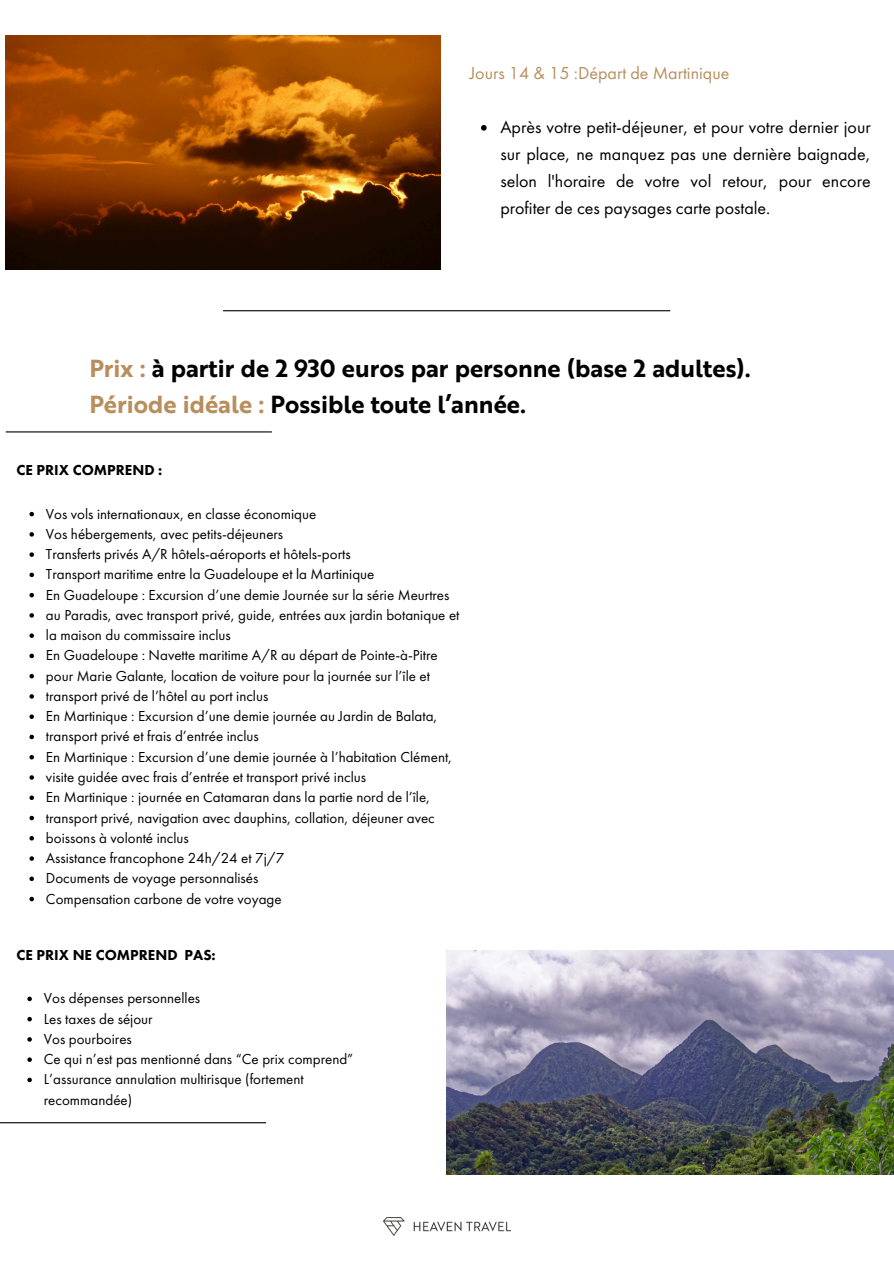
<style>
.page{position:relative;width:894px;height:1264px;background:#fff}
.page>*{position:absolute;margin:0;border:0;box-sizing:border-box;transform-origin:0 0}
.t1{font:700 24px "Brother 1816";color:#000}
.t2{font:18px/27px "Futura PT";color:#000;text-align:justify}
.t3{font:18px "Futura PT";color:#b88e5d}
.t4{font:15px/20.2px "Futura PT";color:#000}
.t5{font:800 15px "Futura PT";color:#000}
.s1{color:#b88e5d}
</style>
<div class="page">
<img style="left:383px;top:1217px;width:127px;height:18px">
<hr style="left:0;top:1122px;width:266px;height:1px;background:#000">
<hr style="left:6px;top:431px;width:266px;height:1px;background:#000">
<img style="left:446px;top:950px;width:447px;height:224px">
<hr style="left:223px;top:310px;width:447px;height:1px;background:#000">
<img style="left:6px;top:35px;width:434px;height:234px">
<svg style="left:29px;top:512px;width:5px;height:4px"></svg>
<svg style="left:29px;top:532px;width:5px;height:4px"></svg>
<svg style="left:29px;top:552px;width:5px;height:5px"></svg>
<svg style="left:29px;top:572px;width:5px;height:5px"></svg>
<svg style="left:29px;top:593px;width:5px;height:4px"></svg>
<svg style="left:29px;top:613px;width:5px;height:4px"></svg>
<svg style="left:29px;top:633px;width:5px;height:5px"></svg>
<svg style="left:29px;top:653px;width:5px;height:5px"></svg>
<svg style="left:29px;top:674px;width:5px;height:4px"></svg>
<svg style="left:29px;top:694px;width:5px;height:4px"></svg>
<svg style="left:29px;top:714px;width:5px;height:5px"></svg>
<svg style="left:29px;top:734px;width:5px;height:5px"></svg>
<svg style="left:29px;top:755px;width:5px;height:4px"></svg>
<svg style="left:29px;top:775px;width:5px;height:4px"></svg>
<svg style="left:29px;top:795px;width:5px;height:5px"></svg>
<svg style="left:29px;top:815px;width:5px;height:5px"></svg>
<svg style="left:29px;top:836px;width:5px;height:4px"></svg>
<svg style="left:29px;top:856px;width:5px;height:4px"></svg>
<svg style="left:29px;top:876px;width:5px;height:5px"></svg>
<svg style="left:29px;top:896px;width:5px;height:5px"></svg>
<svg style="left:27px;top:996px;width:5px;height:5px"></svg>
<svg style="left:27px;top:1016px;width:5px;height:5px"></svg>
<svg style="left:27px;top:1037px;width:5px;height:4px"></svg>
<svg style="left:27px;top:1057px;width:5px;height:4px"></svg>
<svg style="left:27px;top:1077px;width:5px;height:5px"></svg>
<svg style="left:481px;top:125px;width:5px;height:6px"></svg>
<p class="t3" style="left:469px;top:61px;width:261px">Jours 14 &amp; 15 :Départ de Martinique</p>
<p class="t2" style="left:500px;top:113px;width:372px">Après votre petit-déjeuner, et pour votre dernier jour sur place, ne manquez pas une dernière baignade, selon l'horaire de votre vol retour, pour encore profiter de ces paysages carte postale.</p>
<p class="t1" style="left:89px;top:359px;width:662px"><span class="s1">Prix :</span> à partir de 2 930 euros par personne (base 2 adultes).</p>
<p class="t1" style="left:89px;top:395px;width:438px"><span class="s1">Période idéale :</span> Possible toute l’année.</p>
<h1 class="t5" style="left:16px;top:460px;width:147px">CE PRIX COMPREND :</h1>
<h1 class="t4" style="left:46px;top:503px;width:272px">Vos vols internationaux, en classe économique</h1>
<h3 class="t4" style="left:46px;top:523px;width:239px">Vos hébergements, avec petits-déjeuners</h3>
<p class="t4" style="left:46px;top:544px;width:306px">Transferts privés A/R hôtels-aéroports et hôtels-ports</p>
<p class="t4" style="left:46px;top:564px;width:330px">Transport maritime entre la Guadeloupe et la Martinique</p>
<p class="t4" style="left:46px;top:584px;width:405px">En Guadeloupe : Excursion d’une demie Journée sur la série Meurtres</p>
<p class="t4" style="left:46px;top:604px;width:415px">au Paradis, avec transport privé, guide, entrées aux jardin botanique et</p>
<p class="t4" style="left:46px;top:625px;width:186px">la maison du commissaire inclus</p>
<p class="t4" style="left:46px;top:645px;width:393px">En Guadeloupe : Navette maritime A/R au départ de Pointe-à-Pitre</p>
<p class="t4" style="left:46px;top:665px;width:385px">pour Marie Galante, location de voiture pour la journée sur l’île et</p>
<p class="t4" style="left:46px;top:685px;width:224px">transport privé de l’hôtel au port inclus</p>
<p class="t4" style="left:46px;top:706px;width:393px">En Martinique : Excursion d’une demie journée au Jardin de Balata,</p>
<p class="t4" style="left:46px;top:726px;width:214px">transport privé et frais d’entrée inclus</p>
<p class="t4" style="left:46px;top:746px;width:408px">En Martinique : Excursion d’une demie journée à l’habitation Clément,</p>
<p class="t4" style="left:46px;top:766px;width:321px">visite guidée avec frais d’entrée et transport privé inclus</p>
<p class="t4" style="left:46px;top:787px;width:386px">En Martinique : journée en Catamaran dans la partie nord de l’île,</p>
<p class="t4" style="left:46px;top:807px;width:390px">transport privé, navigation avec dauphins, collation, déjeuner avec</p>
<p class="t4" style="left:46px;top:827px;width:144px">boissons à volonté inclus</p>
<p class="t4" style="left:46px;top:847px;width:240px">Assistance francophone 24h/24 et 7j/7</p>
<p class="t4" style="left:46px;top:868px;width:214px">Documents de voyage personnalisés</p>
<p class="t4" style="left:46px;top:888px;width:237px">Compensation carbone de votre voyage</p>
<h3 class="t5" style="left:16px;top:945px;width:201px">CE PRIX NE COMPREND PAS:</h3>
<p class="t4" style="left:44px;top:988px;width:158px">Vos dépenses personnelles</p>
<p class="t4" style="left:44px;top:1008px;width:110px">Les taxes de séjour</p>
<p class="t4" style="left:44px;top:1028px;width:89px">Vos pourboires</p>
<p class="t4" style="left:44px;top:1048px;width:311px">Ce qui n’est pas mentionné dans “Ce prix comprend”</p>
<p class="t4" style="left:44px;top:1069px;width:261px">L’assurance annulation multirisque (fortement recommandée)</p>
</div>
